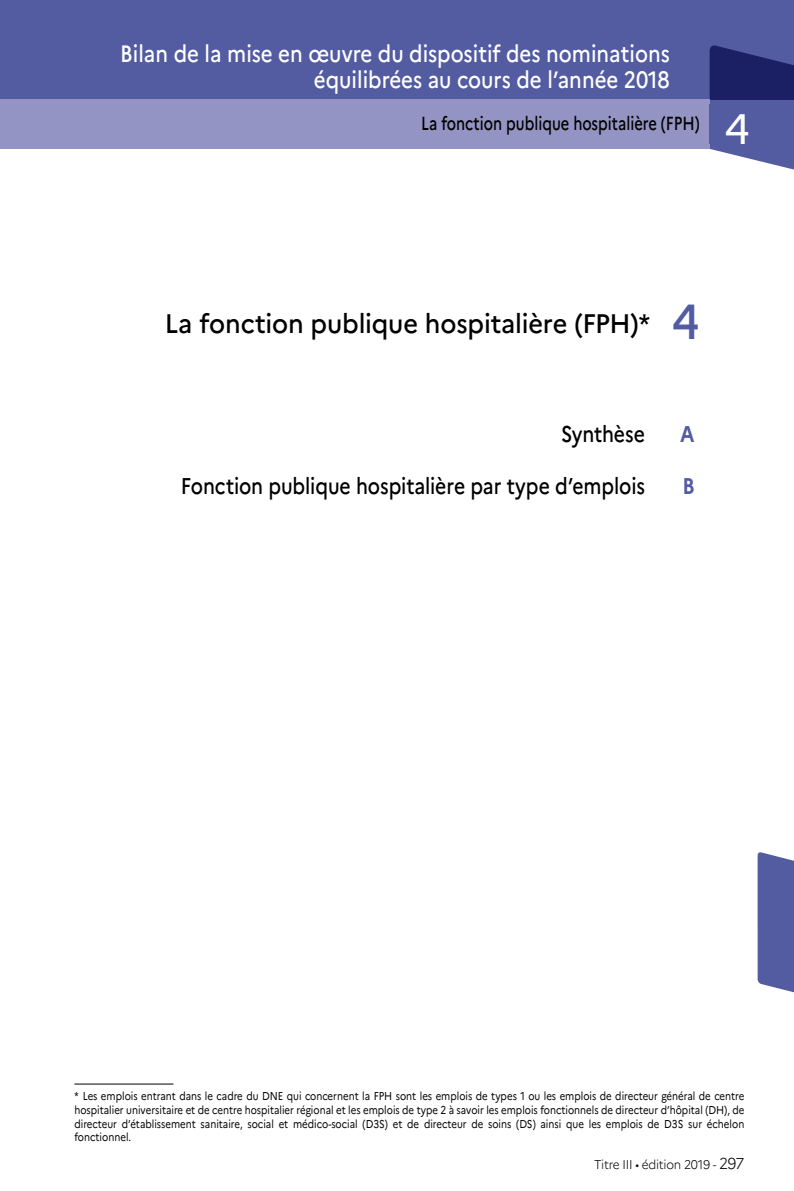
<style>
.page{position:relative;width:794px;height:1191px;background:#fff}
.page>*{position:absolute;margin:0;border:0;box-sizing:border-box;transform-origin:0 0}
.som_2_01{font:500 49.18px "Marianne";color:#535ba1;scale:.94 1}
._00_En-tete_2_Numero{font:42.52px "Marianne";color:#fff}
.som_02{font:500 26.78px "Marianne";letter-spacing:-.005em;color:#000;scale:.94 1}
.t1{font:500 23.62px/26.2px "Marianne";color:#fff;text-align:right;scale:.87 1}
.Tk_1a{font:500 22.75px "Marianne";letter-spacing:-.005em;color:#000;scale:.85 1}
.Tk_1a-2{font:700 22.75px "Marianne";color:#535ba1;scale:.85 1}
.t2{font:500 18.9px "Marianne";color:#000;scale:.78 1}
._00_Pied_de_page{font:300 12.6px "Marianne";letter-spacing:-.02em;color:#000;scale:.94 1}
._04_Note{font:11.38px/13.7px "Marianne";color:#000;text-align:justify;scale:.85 1}
.s1{font-size:15.75px}
</style>
<div class="page">
<div style="left:0;top:0;width:794px;height:99px;background:#535ba1"></div>
<svg style="left:709px;top:45px;width:85px;height:125px"></svg>
<div style="left:0;top:99px;width:709px;height:50px;background:#9394c3"></div>
<div style="left:709px;top:104px;width:85px;height:40px;background:#535ba1"></div>
<svg style="left:757px;top:852px;width:37px;height:141px;background:#6168a8"></svg>
<hr style="left:74px;top:1083px;width:99px;height:1px;background:#000">
<h3 class="t1" style="left:120px;top:40px;width:633px">Bilan de la mise en œuvre du dispositif des nominations équilibrées au cours de l’année 2018</h3>
<h3 class="t2" style="left:421px;top:112px;width:359px">La fonction publique hospitalière (FPH)</h3>
<p class="_00_En-tete_2_Numero" style="left:724px;top:103px;width:27px">4</p>
<p class="som_02" style="left:165px;top:307px;width:518px">La fonction publique hospitalière (FPH)*</p>
<p class="som_2_01" style="left:672px;top:291px;width:31px">4</p>
<p class="Tk_1a" style="left:561px;top:420px;width:100px">Synthèse</p>
<p class="Tk_1a-2" style="left:680px;top:420px;width:18px">A</p>
<p class="Tk_1a" style="left:181px;top:472px;width:547px">Fonction publique hospitalière par type d’emplois</p>
<p class="Tk_1a-2" style="left:682px;top:472px;width:16px">B</p>
<p class="_04_Note" style="left:74px;top:1089px;width:789px">* Les emplois entrant dans le cadre du DNE qui concernent la FPH sont les emplois de types 1 ou les emplois de directeur général de centre hospitalier universitaire et de centre hospitalier régional et les emplois de type 2 à savoir les emplois fonctionnels de directeur d’hôpital (DH), de directeur d’établissement sanitaire, social et médico‑social (D3S) et de directeur de soins (DS) ainsi que les emplois de D3S sur échelon fonctionnel.</p>
<p class="_00_Pied_de_page" style="left:594px;top:1157px;width:161px">Titre III • édition 2019 - <span class="s1">297</span></p>
</div>
